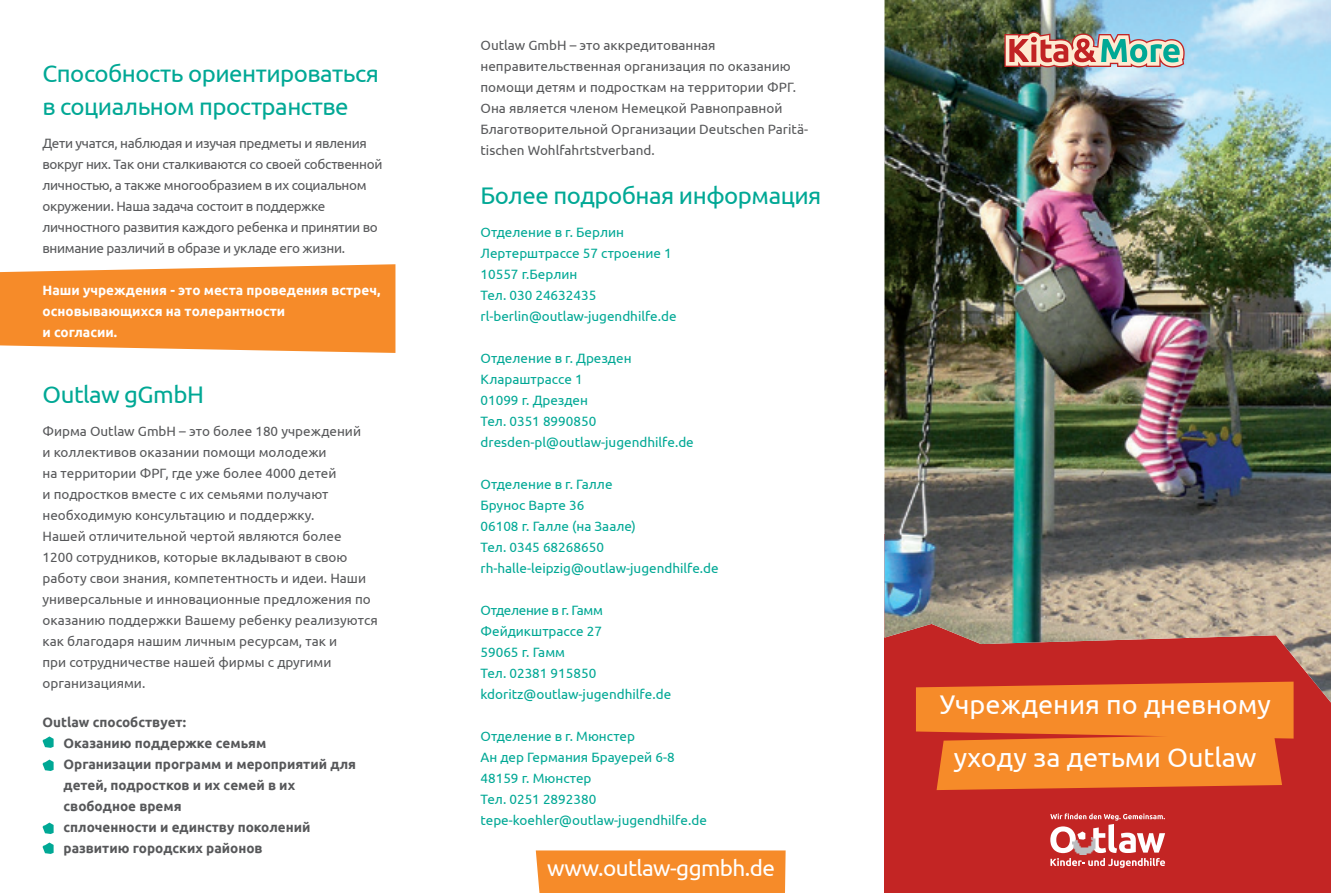
<style>
.page{position:relative;width:1331px;height:893px;background:#fff}
.page>*{position:absolute;margin:0;border:0;box-sizing:border-box;transform-origin:0 0}
.t1{font:27px "Ubuntu";color:#fff}
.t2{font:24px/33px "Ubuntu";letter-spacing:-.02em;color:#00a895}
.t3{font:22.5px "Ubuntu";letter-spacing:-.025em;color:#fff}
.t4{font:13.5px/21px "Ubuntu";color:#57585a}
.t5{font:13.5px/21px "Ubuntu";color:#00a895}
.t6{font:13.5px/21px "Ubuntu";letter-spacing:-.025em;color:#57585a}
.t7{font:700 13.5px/21px "Ubuntu";color:#57585a}
.t8{font:700 13.5px/21px "Ubuntu";color:#fff}
.t9{font:13.5px "Ubuntu";letter-spacing:-.025em;color:#00a895}
</style>
<div class="page">
<div style="left:536px;top:850px;width:250px;height:43px;background:#f68b29"></div>
<svg style="left:0;top:264px;width:395px;height:89px;background:#f6953c"></svg>
<div style="left:884px;top:534px;width:447px;height:359px;background:#c32524"></div>
<svg style="left:43px;top:736px;width:11px;height:12px"></svg>
<svg style="left:43px;top:760px;width:11px;height:11px"></svg>
<svg style="left:43px;top:823px;width:11px;height:11px"></svg>
<svg style="left:43px;top:842px;width:11px;height:12px"></svg>
<svg style="left:1050px;top:813px;width:115px;height:55px"></svg>
<img style="left:884px;top:0;width:447px;height:703px">
<svg style="left:916px;top:682px;width:377px;height:108px;background:#ef7e28"></svg>
<svg style="left:1004px;top:32px;width:181px;height:35px;background:#b7a397"></svg>
<p class="t2" style="left:43px;top:57px;width:338px">Способность ориентироваться в социальном пространстве</p>
<p class="t6" style="left:43px;top:133px;width:341px">Дети учатся, наблюдая и изучая предметы и явления вокруг них. Так они сталкиваются со своей собственной личностью, а также многообразием в их социальном окружении. Наша задача состоит в поддержке личностного развития каждого ребенка и принятии во внимание различий в образе и укладе его жизни.</p>
<p class="t8" style="left:43px;top:280px;width:339px">Наши учреждения - это места проведения встреч, основывающихся на толерантности<br>и согласии.</p>
<p class="t2" style="left:43px;top:377px;width:163px">Outlaw gGmbH</p>
<p class="t4" style="left:43px;top:420px;width:337px">Фирма Outlaw GmbH – это более 180 учреждений<br>и коллективов оказании помощи молодежи<br>на территории ФРГ, где уже более 4000 детей<br>и подростков вместе с их семьями получают необходимую консультацию и поддержку.<br>Нашей отличительной чертой являются более<br>1200 сотрудников, которые вкладывают в свою работу свои знания, компетентность и идеи. Наши универсальные и инновационные предложения по оказанию поддержки Вашему ребенку реализуются как благодаря нашим личным ресурсам, так и<br>при сотрудничестве нашей фирмы с другими организациями.</p>
<p class="t7" style="left:43px;top:711px;width:145px">Outlaw способствует:</p>
<p class="t7" style="left:64px;top:732px;width:204px">Оказанию поддержке семьям</p>
<p class="t7" style="left:64px;top:753px;width:294px">Организации программ и мероприятий для</p>
<p class="t7" style="left:64px;top:774px;width:233px">детей, подростков и их семей в их свободное время</p>
<p class="t7" style="left:64px;top:816px;width:249px">сплоченности и единству поколений</p>
<p class="t7" style="left:64px;top:837px;width:201px">развитию городских районов</p>
<p class="t4" style="left:480px;top:34px;width:329px">Outlaw GmbH – это аккредитованная неправительственная организация по оказанию помощи детям и подросткам на территории ФРГ.<br>Она является членом Немецкой Равноправной Благотворительной Организации Deutschen Paritä&shy;tischen Wohlfahrtstverband.</p>
<p class="t2" style="left:480px;top:178px;width:342px">Более подробная информация</p>
<p class="t5" style="left:480px;top:221px;width:193px">Отделение в г. Берлин<br>Лертерштрассе 57 строение 1</p>
<p class="t5" style="left:480px;top:263px;width:98px">10557 г.Берлин</p>
<p class="t5" style="left:480px;top:284px;width:117px">Тел. 030 24632435</p>
<p class="t5" style="left:480px;top:305px;width:198px">rl-berlin@outlaw-jugendhilfe.de</p>
<p class="t5" style="left:480px;top:347px;width:153px">Отделение в г. Дрезден</p>
<p class="t5" style="left:480px;top:368px;width:104px">Клараштрассе 1</p>
<p class="t5" style="left:480px;top:389px;width:109px">01099 г. Дрезден</p>
<p class="t5" style="left:480px;top:410px;width:117px">Тел. 0351 8990850</p>
<p class="t5" style="left:480px;top:431px;width:215px">dresden-pl@outlaw-jugendhilfe.de</p>
<p class="t5" style="left:480px;top:473px;width:134px">Отделение в г. Галле</p>
<p class="t5" style="left:480px;top:494px;width:105px">Брунос Варте 36</p>
<p class="t5" style="left:480px;top:515px;width:157px">06108 г. Галле (на Заале)</p>
<p class="t5" style="left:480px;top:536px;width:125px">Тел. 0345 68268650</p>
<p class="t5" style="left:480px;top:557px;width:240px">rh-halle-leipzig@outlaw-jugendhilfe.de</p>
<p class="t9" style="left:480px;top:602px;width:124px">Отделение в г. Гамм</p>
<p class="t5" style="left:480px;top:620px;width:123px">Фейдикштрассе 27</p>
<p class="t5" style="left:480px;top:641px;width:86px">59065 г. Гамм</p>
<p class="t5" style="left:480px;top:662px;width:117px">Тел. 02381 915850</p>
<p class="t5" style="left:480px;top:683px;width:192px">kdoritz@outlaw-jugendhilfe.de</p>
<p class="t5" style="left:480px;top:725px;width:156px">Отделение в г. Мюнстер</p>
<p class="t5" style="left:480px;top:746px;width:196px">Ан дер Германия Брауерей 6-8</p>
<p class="t5" style="left:480px;top:767px;width:113px">48159 г. Мюнстер</p>
<p class="t5" style="left:480px;top:788px;width:117px">Тел. 0251 2892380</p>
<p class="t5" style="left:480px;top:809px;width:228px">tepe-koehler@outlaw-jugendhilfe.de</p>
<p class="t3" style="left:547px;top:855px;width:229px">www.outlaw-ggmbh.de</p>
<p class="t1" style="left:939px;top:688px;width:333px">Учреждения по дневному</p>
<p class="t1" style="left:954px;top:741px;width:304px">уходу за детьми Outlaw</p>
</div>
